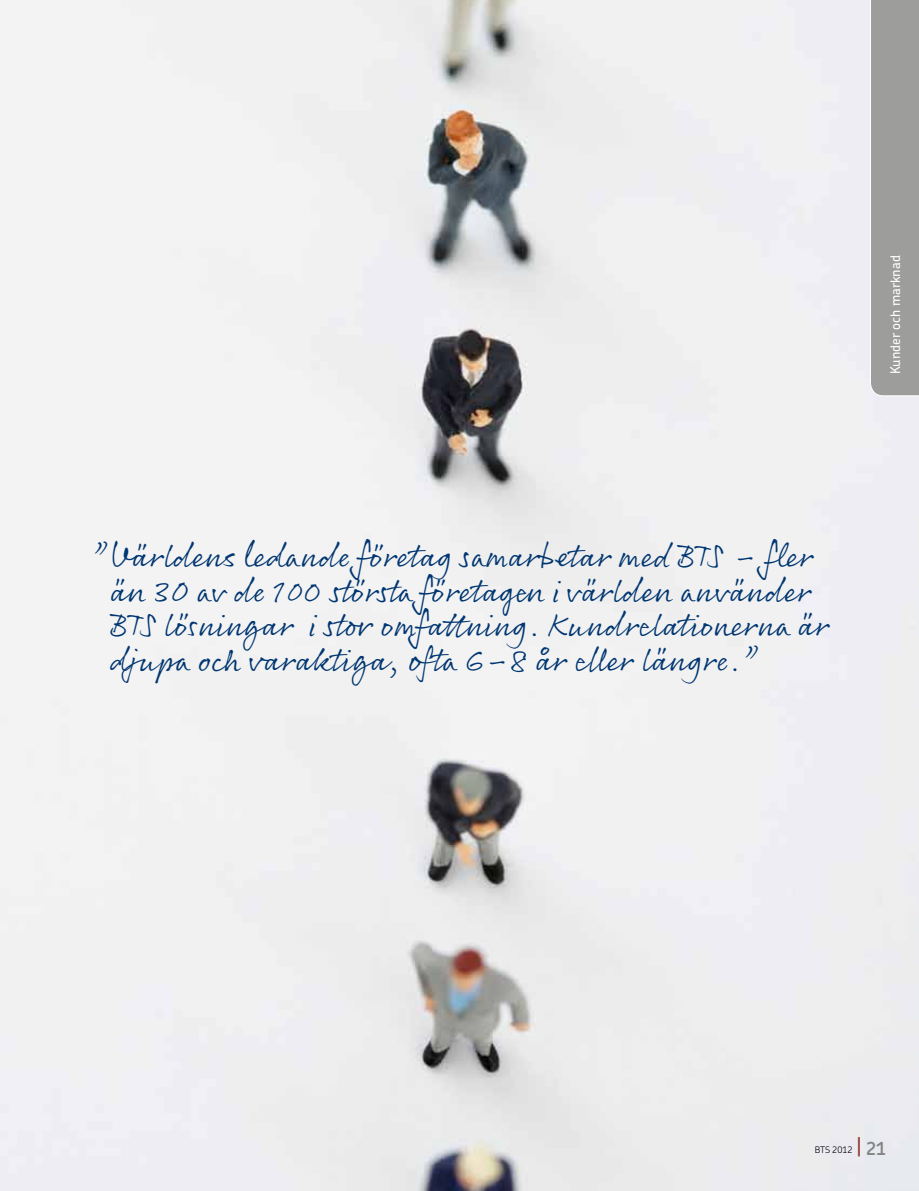
<style>
.page{position:relative;width:919px;height:1191px;background:#fff}
.page>*{position:absolute;margin:0;border:0;box-sizing:border-box;transform-origin:0 0}
.t1{font:33px/34.5px "Rollerscript Smooth";letter-spacing:.005em;color:#003671}
.t2{font:500 13.5px "Chevin Pro";letter-spacing:.005em;color:#fff}
.t3{font:300 9px "Chevin Pro";color:#000}
.s1{font-weight:500;font-size:19.5px;color:#94372f}
.s2{font-weight:600;font-size:18px;color:#858584}
</style>
<div class="page">
<img style="left:0;top:0;width:918px;height:1191px">
<div style="left:869px;top:0;width:49px;height:396px;background:#9d9d9c"></div>
<p class="t2" style="left:886px;top:374px;width:120px;rotate:-90deg">Kunder och marknad</p>
<p class="t1" style="left:110px;top:537px;width:720px;text-indent:-19px">”Världens ledande företag samarbetar med BTS – fler än 30 av de 100 största företagen i världen använder BTS lösningar i stor omfattning. Kundrelationerna är djupa och varaktiga, ofta 6–8 år eller längre.”</p>
<p class="t3" style="left:814px;top:1144px;width:73px">BTS 2012 <span class="s1">|</span> <span class="s2">21</span></p>
</div>
